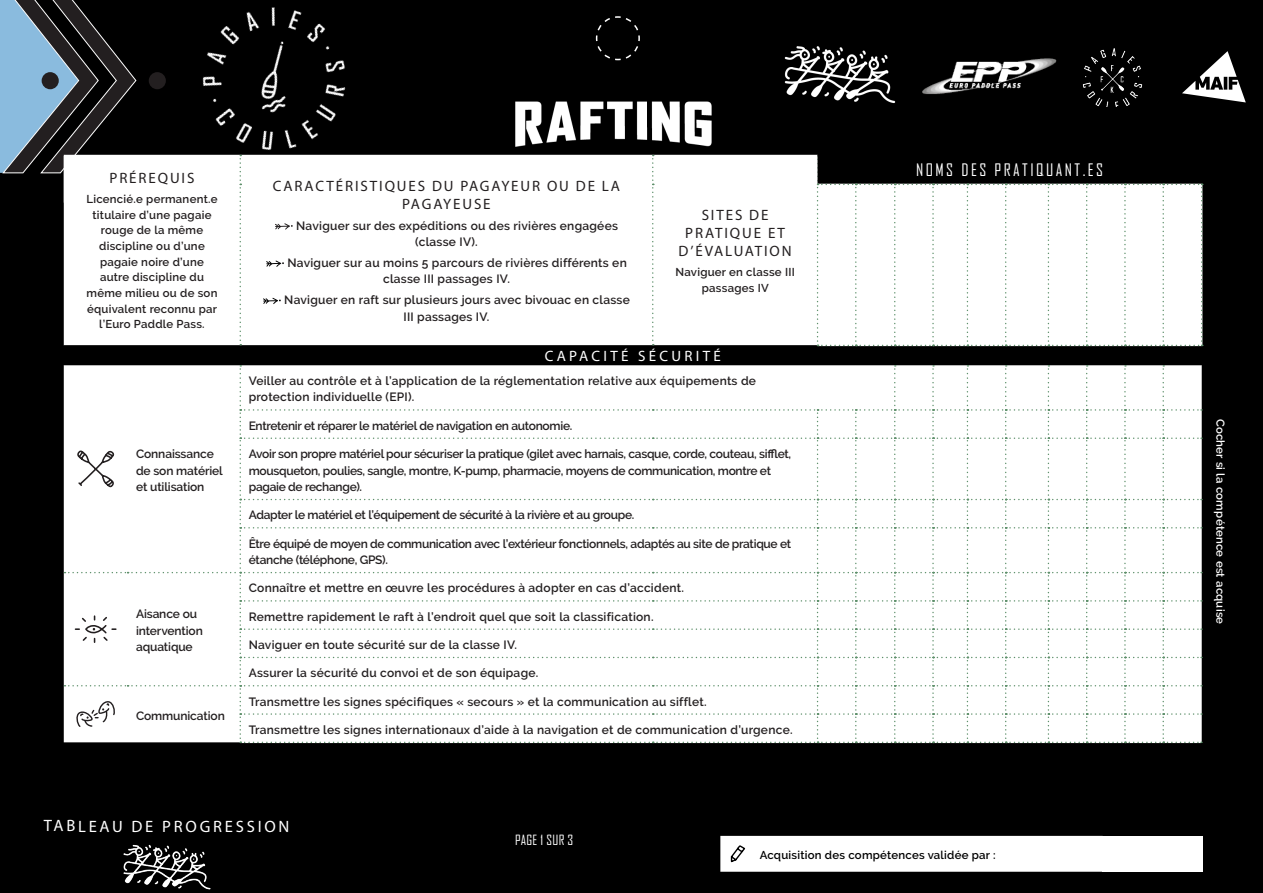
<style>
.page{position:relative;width:1263px;height:893px;background:#000}
.page>*{position:absolute;margin:0;border:0;box-sizing:border-box;transform-origin:0 0}
.t1{font:16.5px "Myriad Pro";letter-spacing:.165em;color:#fff}
.Titre{font:16.5px "Agency FB";letter-spacing:.15em;color:#fff}
.Pratique{font:15px/18px "Myriad Pro";letter-spacing:.125em;color:#231f20;text-align:center}
.Titre-2{font:15px "Myriad Pro";letter-spacing:.22em;color:#fff}
.Pratique2{font:13.5px "Agency FB";letter-spacing:.02em;color:#fff}
.Corps{font:600 12px/16.5px "Raleway";letter-spacing:.005em;color:#231f20}
.Corps-2{font:600 12px/16.5px "Raleway";letter-spacing:-.025em;color:#231f20}
.Pratique2-2{font:600 12px/16.5px "Raleway";letter-spacing:.02em;color:#231f20}
.Catégorie{font:600 12px/16.5px "Raleway";letter-spacing:-.01em;color:#231f20}
.Pratique2-3{font:600 11.4px/15.8px "Raleway";letter-spacing:.02em;color:#231f20;text-align:center}
.t2{font:600 11.4px "Raleway";letter-spacing:.02em;color:#000}
.t3{font:600 11.4px "Raleway";letter-spacing:.02em;color:#fff}
</style>
<div class="page">
<svg style="left:0;top:0;width:125px;height:173px"></svg>
<div style="left:42px;top:72px;width:17px;height:17px;background:#231f20;border-radius:50%"></div>
<svg style="left:1182px;top:51px;width:64px;height:51px"></svg>
<img style="left:922px;top:58px;width:135px;height:36px">
<div style="left:1102px;top:836px;width:101px;height:36px;background:#fff"></div>
<div style="left:720px;top:836px;width:382px;height:36px;background:#fff"></div>
<img style="left:784px;top:46px;width:112px;height:58px">
<img style="left:123px;top:844px;width:88px;height:46px">
<div style="left:64px;top:155px;width:1138px;height:192px;background:#fff"></div>
<svg style="left:240px;top:228px;width:1px;height:117px"></svg>
<svg style="left:652px;top:157px;width:2px;height:188px"></svg>
<svg style="left:817px;top:156px;width:386px;height:190px;background:#d7d8d7"></svg>
<svg style="left:275px;top:228px;width:18px;height:2px"></svg>
<svg style="left:266px;top:260px;width:18px;height:7px"></svg>
<svg style="left:263px;top:298px;width:18px;height:6px"></svg>
<div style="left:64px;top:365px;width:1138px;height:378px;background:#fff"></div>
<img style="left:1082px;top:48px;width:61px;height:59px">
<img style="left:468px;top:101px;width:313px;height:56px">
<svg style="left:595px;top:16px;width:45px;height:45px"></svg>
<img style="left:125px;top:7px;width:299px;height:221px">
<p class="Pratique" style="left:109px;top:169px;width:87px">PRÉREQUIS</p>
<p class="Pratique2-3" style="left:87px;top:191px;width:132px">Licencié.e permanent.e titulaire d’une pagaie rouge de la même discipline ou d’une pagaie noire d’une autre discipline du même milieu ou de son équivalent reconnu par l’Euro Paddle Pass.</p>
<p class="Catégorie" style="left:136px;top:446px;width:88px">Connaissance de son matériel et utilisation</p>
<p class="Catégorie" style="left:136px;top:606px;width:68px">Aisance ou intervention aquatique</p>
<p class="Catégorie" style="left:136px;top:707px;width:90px">Communication</p>
<p class="Pratique" style="left:273px;top:177px;width:349px">CARACTÉRISTIQUES DU PAGAYEUR OU DE LA<br>PAGAYEUSE</p>
<p class="Pratique2-2" style="left:415px;top:217px;width:204px;text-indent:-119px">Naviguer sur des expéditions ou des rivières engagées (classe IV).</p>
<p class="Pratique2-2" style="left:383px;top:254px;width:245px;text-indent:-96px">Naviguer sur au moins 5 parcours de rivières différents en classe III passages IV.</p>
<p class="Pratique2-2" style="left:403px;top:292px;width:228px;text-indent:-119px">Naviguer en raft sur plusieurs jours avec bivouac en classe<br>III passages IV.</p>
<p class="Pratique" style="left:679px;top:206px;width:114px">SITES DE<br>PRATIQUE ET<br>D’ÉVALUATION</p>
<p class="Pratique2-3" style="left:675px;top:264px;width:121px">Naviguer en classe III passages IV</p>
<p class="Titre-2" style="left:545px;top:347px;width:178px">CAPACITÉ SÉCURITÉ</p>
<p class="Corps" style="left:249px;top:372px;width:509px">Veiller au contrôle et à l’application de la réglementation relative aux équipements de protection individuelle (EPI).</p>
<p class="Corps-2" style="left:249px;top:417px;width:325px">Entretenir et réparer le matériel de navigation en autonomie.</p>
<p class="Corps-2" style="left:249px;top:446px;width:544px">Avoir son propre matériel pour sécuriser la pratique (gilet avec harnais, casque, corde, couteau, sifflet, mousqueton, poulies, sangle, montre, K-pump, pharmacie, moyens de communication, montre et pagaie de rechange).</p>
<p class="Corps-2" style="left:249px;top:507px;width:387px">Adapter le matériel et l’équipement de sécurité à la rivière et au groupe.</p>
<p class="Corps-2" style="left:249px;top:535px;width:544px">Être équipé de moyen de communication avec l’extérieur fonctionnels, adaptés au site de pratique et étanche (téléphone, GPS).</p>
<p class="Corps" style="left:249px;top:580px;width:437px">Connaître et mettre en œuvre les procédures à adopter en cas d’accident.</p>
<p class="Corps" style="left:249px;top:608px;width:406px">Remettre rapidement le raft à l’endroit quel que soit la classification.</p>
<p class="Corps" style="left:249px;top:636px;width:270px">Naviguer en toute sécurité sur de la classe IV.</p>
<p class="Corps" style="left:249px;top:665px;width:291px">Assurer la sécurité du convoi et de son équipage.</p>
<p class="Corps" style="left:249px;top:693px;width:459px">Transmettre les signes spécifiques « secours » et la communication au sifflet.</p>
<p class="Corps" style="left:249px;top:721px;width:545px">Transmettre les signes internationaux d’aide à la navigation et de communication d’urgence.</p>
<h1 class="t1" style="left:44px;top:816px;width:247px">TABLEAU DE PROGRESSION</h1>
<p class="Pratique2" style="left:515px;top:831px;width:60px">PAGE 1 SUR 3</p>
<p class="Titre" style="left:916px;top:160px;width:189px">NOMS DES PRATIQUANT.ES</p>
<p class="t2" style="left:760px;top:849px;width:237px">Acquisition des compétences validée par :</p>
<p class="t3" style="left:1227px;top:418px;width:207px;rotate:90deg">Cocher si la compétence est acquise</p>
</div>
